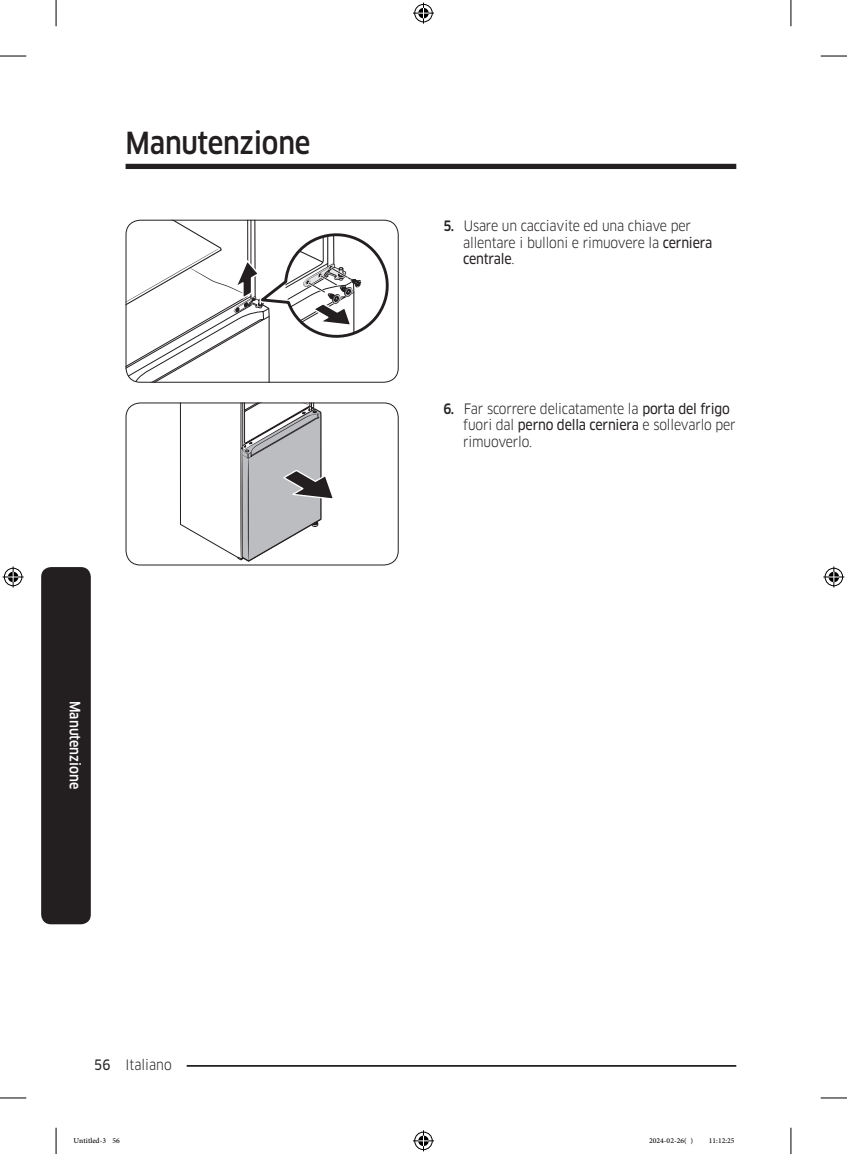
<style>
.page{position:relative;width:847px;height:1154px;background:#fff}
.page>*{position:absolute;margin:0;border:0;box-sizing:border-box;transform-origin:0 0}
.t1{font:500 29.75px "Samsung Clan Pro";letter-spacing:-.01em;color:#231f20;scale:.9 1}
.t2{font:14px/16.8px "Samsung Clan Pro";letter-spacing:-.015em;color:#231f20;scale:.9 1}
.Sidebar{font:500 14px "Samsung Clan Pro";color:#fff;scale:.9 1}
.t3{font:10.5px "Adobe Arabic";color:#000}
.s1{font-family:"Samsung Clan Pro News"}
.s2{font-weight:500}
</style>
<div class="page">
<div style="left:125px;top:164px;width:611px;height:5px;background:#231f20"></div>
<hr style="left:125px;top:1065px;width:611px;height:2px;background:#231f20">
<div style="left:111px;top:1055px;width:75px;height:17px;background:#fff"></div>
<div style="left:41px;top:567px;width:50px;height:357px;background:#231f20;border-radius:10px"></div>
<svg style="left:126px;top:220px;width:269px;height:163px"></svg>
<div style="left:125px;top:220px;width:273px;height:163px;border:1px solid #231f20;border-radius:14px"></div>
<svg style="left:179px;top:404px;width:154px;height:158px"></svg>
<div style="left:125px;top:402px;width:273px;height:163px;border:1px solid #231f20;border-radius:14px"></div>
<svg style="left:0;top:56px;width:26px;height:1px"></svg>
<svg style="left:820px;top:56px;width:26px;height:1px"></svg>
<svg style="left:0;top:1097px;width:26px;height:1px"></svg>
<svg style="left:820px;top:1097px;width:26px;height:1px"></svg>
<svg style="left:56px;top:0;width:1px;height:26px"></svg>
<svg style="left:56px;top:1128px;width:1px;height:26px"></svg>
<svg style="left:790px;top:0;width:1px;height:26px"></svg>
<svg style="left:790px;top:1128px;width:1px;height:26px"></svg>
<svg style="left:413px;top:3px;width:21px;height:21px"></svg>
<svg style="left:413px;top:1130px;width:21px;height:21px"></svg>
<svg style="left:3px;top:566px;width:21px;height:21px"></svg>
<svg style="left:823px;top:566px;width:21px;height:21px"></svg>
<h1 class="t1" style="left:125px;top:125px;width:207px">Manutenzione</h1>
<p class="Sidebar" style="left:83px;top:701px;width:100px;rotate:90deg">Manutenzione</p>
<p class="t2" style="left:94px;top:1056px;width:87px"><span class="s1">56</span> Italiano</p>
<p class="t2" style="left:463px;top:217px;width:278px;text-indent:-20px"><span class="s2">5.</span> Usare un cacciavite ed una chiave per allentare i bulloni e rimuovere la <span class="s1">cerniera centrale</span>.</p>
<p class="t2" style="left:463px;top:400px;width:304px;text-indent:-20px"><span class="s2">6.</span> Far scorrere delicatamente la <span class="s1">porta del frigo </span>fuori dal <span class="s1">perno della cerniera</span> e sollevarlo per rimuoverlo.</p>
<p class="t3" style="left:74px;top:1133px;width:48px">Untitled-3 56</p>
<p class="t3" style="left:648px;top:1133px;width:46px">2024-02-26( )</p>
<p class="t3" style="left:708px;top:1133px;width:27px">11:12:25</p>
</div>
